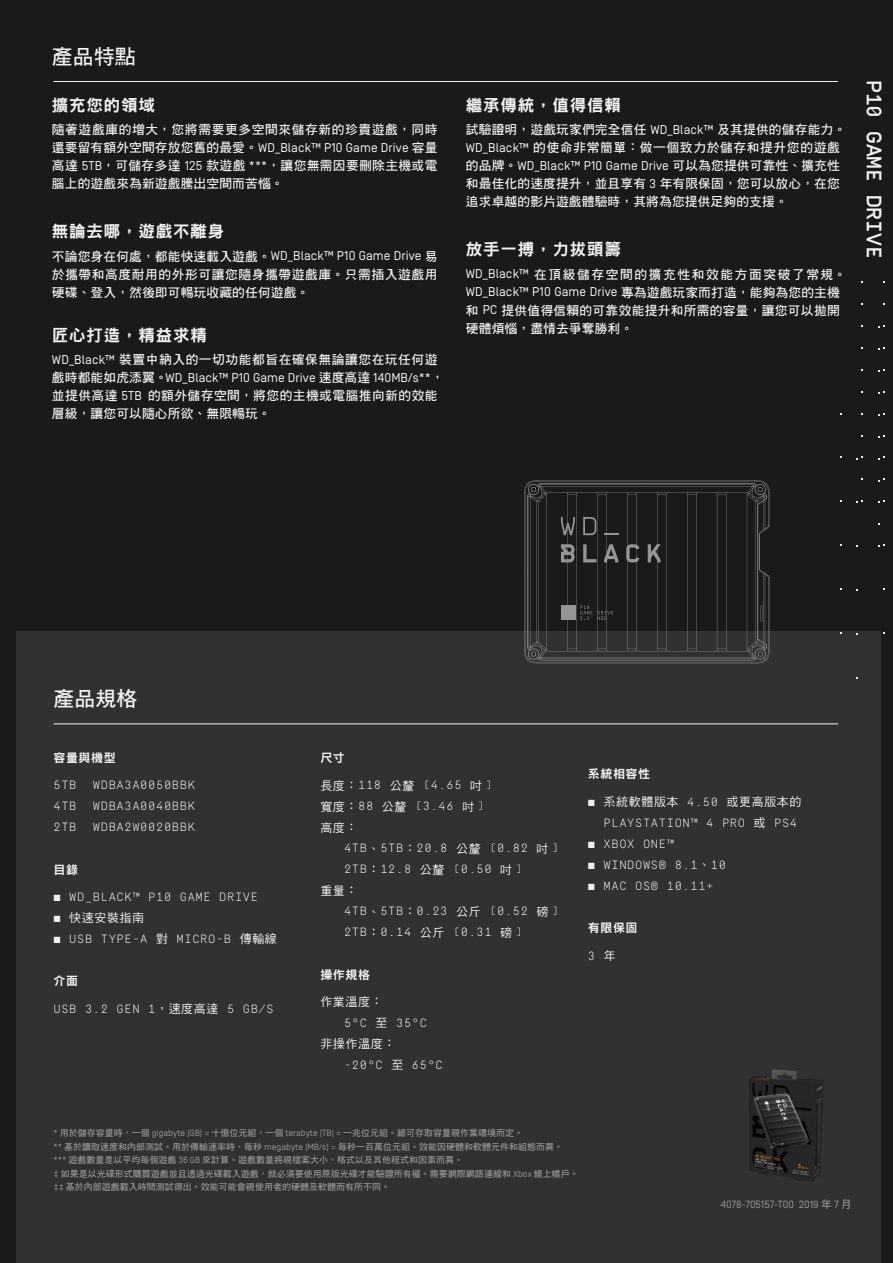
<style>
.page{position:relative;width:893px;height:1263px;background:#1a1a1a}
.page>*{position:absolute;margin:0;border:0;box-sizing:border-box;transform-origin:0 0}
.t1{font:500 21px "Simplon Mono";color:#f1f1f1}
.t2{font:21px "DF Hei Std W7";color:#f1f1f1}
.t3{font:21px "DF Hei Std W7";color:#f3f3f3}
.Feature_Subhead{font:16.5px "DF Hei Std W9";letter-spacing:.05em;color:#f1f1f1}
.Feature_Body{font:12.75px/18px "DF Hei Std W7";letter-spacing:.03em;color:#f1f1f1;text-align:justify}
.Feature_Body-2{font:12.75px/18px "DF Hei Std W7";letter-spacing:.01em;color:#f1f1f1}
.Specs_Body{font:300 12px/20.9px "Simplon Mono";letter-spacing:.05em;color:#f1f1f1}
.Specs_Subhead{font:12px "DF Hei Std W9";letter-spacing:.05em;color:#f1f1f1}
.Specs_Body-2{font:12px "DF Hei Std W5";letter-spacing:.05em;color:#f1f1f1}
.t4{font:10.5px "Simplon Norm";color:#959595}
.t5{font:9px "DF Hei Std W7";color:#959595}
.s1{font-family:"Simplon Norm"}
.s2{font-family:"Simplon Mono";font-weight:300}
.s3{font-family:"DF Hei Std W5";font-weight:400}
.s4{font-family:"DF Hei Std W7"}
</style>
<div class="page">
<div style="left:16px;top:631px;width:864px;height:632px;background:#323132"></div>
<img style="left:749px;top:1069px;width:75px;height:112px">
<hr style="left:53px;top:81px;width:785px;height:1px;background:#f1f1f1">
<hr style="left:53px;top:723px;width:785px;height:1px;background:#f1f1f1">
<svg style="left:524px;top:480px;width:245px;height:183px"></svg>
<div style="left:561px;top:605px;width:14px;height:15px;background:#959595"></div>
<p class="t2" style="left:52px;top:45px;width:86px">產品特點</p>
<p class="Feature_Subhead" style="left:52px;top:96px;width:105px">擴充您的領域</p>
<p class="Feature_Body" style="left:52px;top:121px;width:387px">隨著遊戲庫的增大，您將需要更多空間來儲存新的珍貴遊戲，同時還要留有額外空間存放您舊的最愛。<span class="s1">WD_Black™ P10 Game Drive</span> 容量高達 <span class="s1">5TB</span>，可儲存多達 <span class="s1">125</span> 款遊戲 <span class="s1">***</span>，讓您無需因要刪除主機或電腦上的遊戲來為新遊戲騰出空間而苦惱。</p>
<p class="Feature_Subhead" style="left:52px;top:223px;width:174px">無論去哪，遊戲不離身</p>
<p class="Feature_Body" style="left:52px;top:247px;width:387px">不論您身在何處，都能快速載入遊戲。<span class="s1">WD_Black™ P10 Game Drive</span> 易於攜帶和高度耐用的外形可讓您隨身攜帶遊戲庫。只需插入遊戲用硬碟、登入，然後即可暢玩收藏的任何遊戲。</p>
<p class="Feature_Subhead" style="left:52px;top:326px;width:157px">匠心打造，精益求精</p>
<p class="Feature_Body" style="left:52px;top:350px;width:393px;text-align:left"><span class="s1">WD_Black™</span> 裝置中納入的一切功能都旨在確保無論讓您在玩任何遊戲時都能如虎添翼。<span class="s1">WD_Black™ P10 Game Drive</span> 速度高達 <span class="s1">140MB/s**</span>，並提供高達 <span class="s1">5TB</span> 的額外儲存空間，將您的主機或電腦推向新的效能層級，讓您可以隨心所欲、無限暢玩。</p>
<p class="Feature_Subhead" style="left:466px;top:96px;width:157px">繼承傳統，值得信賴</p>
<p class="Feature_Body-2" style="left:466px;top:121px;width:382px">試驗證明，遊戲玩家們完全信任 <span class="s1">WD_Black™</span> 及其提供的儲存能力。<span class="s1">WD_Black™</span> 的使命非常簡單：做一個致力於儲存和提升您的遊戲的品牌。<span class="s1">WD_Black™ P10 Game Drive</span> 可以為您提供可靠性、擴充性和最佳化的速度提升，並且享有 <span class="s1">3</span> 年有限保固，您可以放心，在您追求卓越的影片遊戲體驗時，其將為您提供足夠的支援。</p>
<p class="Feature_Subhead" style="left:466px;top:241px;width:157px">放手一搏，力拔頭籌</p>
<p class="Feature_Body" style="left:466px;top:265px;width:382px;text-align:left"><span class="s1">WD_Black™</span> 在頂級儲存空間的擴充性和效能方面突破了常規。<br><span class="s1">WD_Black™ P10 Game Drive</span> 專為遊戲玩家而打造，能夠為您的主機和 <span class="s1">PC</span> 提供值得信賴的可靠效能提升和所需的容量，讓您可以拋開硬體煩惱，盡情去爭奪勝利。</p>
<p class="t1" style="left:885px;top:80px;width:180px;rotate:90deg">P10 GAME DRIVE</p>
<p class="t3" style="left:53px;top:687px;width:86px">產品規格</p>
<p class="Specs_Subhead" style="left:53px;top:751px;width:64px">容量與機型</p>
<p class="Specs_Body" style="left:53px;top:775px;width:25px">5TB</p>
<p class="Specs_Body" style="left:93px;top:775px;width:104px">WDBA3A0050BBK</p>
<p class="Specs_Body" style="left:53px;top:796px;width:25px">4TB</p>
<p class="Specs_Body" style="left:93px;top:796px;width:104px">WDBA3A0040BBK</p>
<p class="Specs_Body" style="left:53px;top:817px;width:25px">2TB</p>
<p class="Specs_Body" style="left:93px;top:817px;width:104px">WDBA2W0020BBK</p>
<p class="Specs_Subhead" style="left:53px;top:863px;width:26px">目錄</p>
<p class="Specs_Body" style="left:53px;top:887px;width:206px">■ WD_BLACK™ P10 GAME DRIVE</p>
<p class="Specs_Body-2" style="left:53px;top:911px;width:92px"><span class="s2">■</span> 快速安裝指南</p>
<p class="Specs_Body" style="left:53px;top:929px;width:225px">■ USB TYPE-A <span class="s3">對</span> MICRO-B <span class="s3">傳輸線</span></p>
<p class="Specs_Subhead" style="left:53px;top:974px;width:26px">介面</p>
<p class="Specs_Body" style="left:53px;top:998px;width:222px">USB 3.2 GEN 1<span class="s3">，速度高達</span> 5 GB/S</p>
<p class="Specs_Subhead" style="left:320px;top:751px;width:26px">尺寸</p>
<p class="Specs_Body" style="left:320px;top:775px;width:174px"><span class="s3">長度：</span>118 <span class="s3">公釐</span> (4.65 <span class="s3">吋</span> )</p>
<p class="Specs_Body" style="left:320px;top:796px;width:166px"><span class="s3">寬度：</span>88 <span class="s3">公釐</span> (3.46 <span class="s3">吋</span> )</p>
<p class="Specs_Body" style="left:344px;top:817px;width:217px;text-indent:-24px"><span class="s3">高度：<br></span>4TB<span class="s3">、</span>5TB<span class="s3">：</span>20.8 <span class="s3">公釐</span> (0.82 <span class="s3">吋</span> )</p>
<p class="Specs_Body" style="left:320px;top:859px;width:204px;text-indent:24px">2TB<span class="s3">：</span>12.8 <span class="s3">公釐</span> (0.50 <span class="s3">吋</span> )<span class="s3">重量：</span></p>
<p class="Specs_Body" style="left:344px;top:901px;width:217px">4TB<span class="s3">、</span>5TB<span class="s3">：</span>0.23 <span class="s3">公斤</span> (0.52 <span class="s3">磅</span> )</p>
<p class="Specs_Body" style="left:344px;top:922px;width:181px">2TB<span class="s3">：</span>0.14 <span class="s3">公斤</span> (0.31 <span class="s3">磅</span> )</p>
<p class="Specs_Subhead" style="left:320px;top:968px;width:51px">操作規格</p>
<p class="Specs_Body" style="left:344px;top:992px;width:85px;text-indent:-24px"><span class="s3">作業溫度：<br></span>5°C <span class="s3">至</span> 35°C</p>
<p class="Specs_Body-2" style="left:320px;top:1037px;width:76px">非操作溫度：</p>
<p class="Specs_Body" style="left:344px;top:1055px;width:100px">-20°C <span class="s3">至</span> 65°C</p>
<p class="Specs_Subhead" style="left:588px;top:767px;width:64px">系統相容性</p>
<p class="Specs_Body" style="left:604px;top:791px;width:199px;text-indent:-16px">■ <span class="s3">系統軟體版本</span> 4.50 <span class="s3">或更高版本的<br></span>PLAYSTATION™ 4 PRO <span class="s3">或</span> PS4</p>
<p class="Specs_Body" style="left:588px;top:833px;width:88px">■ XBOX ONE™</p>
<p class="Specs_Body" style="left:588px;top:854px;width:140px">■ WINDOWS® 8.1<span class="s3">、</span>10</p>
<p class="Specs_Body" style="left:588px;top:875px;width:127px">■ MAC OS® 10.11+</p>
<p class="Specs_Subhead" style="left:588px;top:921px;width:51px">有限保固</p>
<p class="Specs_Body" style="left:588px;top:945px;width:29px">3 <span class="s3">年</span></p>
<p class="t5" style="left:53px;top:1128px;width:471px"><span class="s1">*</span> 用於儲存容量時，一個 <span class="s1">gigabyte (GB) =</span> 十億位元組，一個 <span class="s1">terabyte (TB) =</span> 一兆位元組。總可存取容量視作業環境而定。</p>
<p class="t5" style="left:53px;top:1142px;width:511px"><span class="s1">**</span> 基於讀取速度和內部測試。用於傳輸速率時，每秒 <span class="s1">megabyte (MB/s) =</span> 每秒一百萬位元組。效能因硬體和軟體元件和組態而異。</p>
<p class="t5" style="left:53px;top:1155px;width:411px"><span class="s1">***</span> 遊戲數量是以平均每個遊戲 <span class="s1">36 GB</span> 來計算。遊戲數量將視檔案大小、格式以及其他程式和因素而異。</p>
<p class="t5" style="left:53px;top:1169px;width:527px"><span class="s1">‡</span> 如果是以光碟形式購買遊戲並且透過光碟載入遊戲，就必須要使用原版光碟才能驗證所有權。需要網際網路連線和 <span class="s1">Xbox</span> 線上帳戶。</p>
<p class="t5" style="left:53px;top:1182px;width:338px"><span class="s1">‡‡</span> 基於內部遊戲載入時間測試得出。效能可能會視使用者的硬體及軟體而有所不同。</p>
<p class="t4" style="left:721px;top:1198px;width:132px">4078-705157-T00 2019 <span class="s4">年</span> 7 <span class="s4">月</span></p>
</div>
